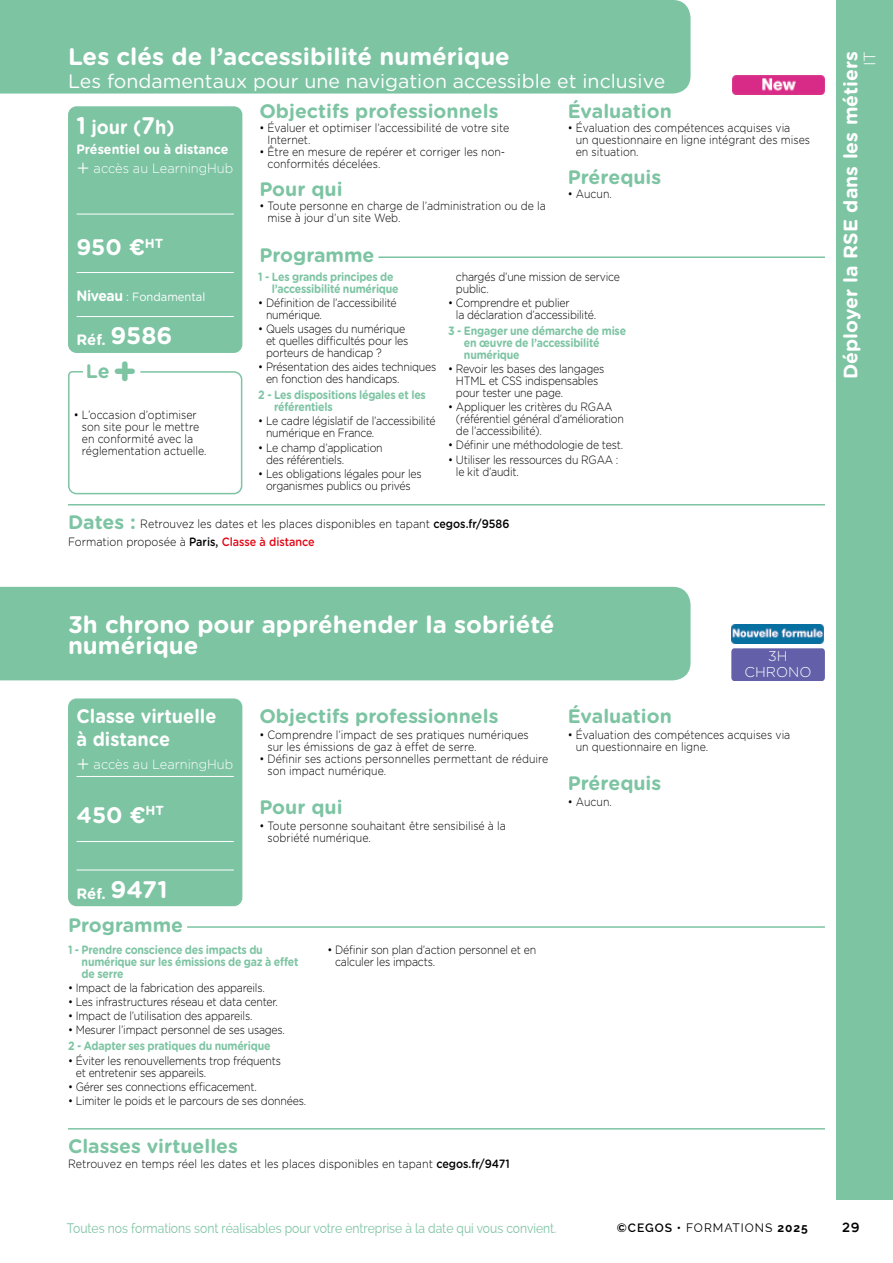
<style>
.page{position:relative;width:893px;height:1263px;background:#fff}
.page>*{position:absolute;margin:0;border:0;box-sizing:border-box;transform-origin:0 0}
.t1{font:700 24px/21px "Gotham Rounded";color:#fff}
.t2{font:700 22.5px "Gotham Rounded";color:#fff}
.t3{font:700 19.5px "Gotham Rounded";color:#7dc4a3}
.t4{font:19.5px "Gotham Rounded";color:#fff}
.t5{font:700 19.5px/23.4px "Gotham Rounded";color:#fff;scale:.93 1}
.t6{font:700 19.5px "Gotham Rounded";color:#fff}
.t7{font:300 16.5px "Gotham Rounded";color:#fff}
.t8{font:700 15px "Gotham Rounded";letter-spacing:-.005em;color:#fff}
.t9{font:300 14.25px/16.2px "Gotham Rounded";color:#fff;text-align:center}
.t10{font:13.5px "Raleway";color:#7dc4a3;scale:.9 1}
.t11{font:700 13.5px/19.5px "Gotham Rounded";color:#fff;scale:.93 1}
.t12{font:300 13.5px "Gotham Rounded";color:#fff;scale:.95 1}
.t13{font:500 13.5px "Ryker";color:#000}
.t14{font:300 12px/12px "Gotham Rounded";letter-spacing:-.02em;color:#000;scale:.88 1}
.t15{font:300 12px/12px "Gotham Rounded";color:#000;scale:.88 1}
.t16{font:700 12px/12px "Gotham Rounded";letter-spacing:-.02em;color:#7dc4a3;scale:.88 1}
.t17{font:300 12px/17.7px "Gotham Rounded";color:#000;scale:.9 1}
.t18{font:12px "Raleway";letter-spacing:.08em;color:#000}
.t19{font:12px "Gotham Rounded";color:#fff;scale:.93 1}
.s1{font-size:24px}
.s2{font-weight:300;font-size:22.5px}
.s3{font-weight:300}
.s4{font-weight:700;font-size:15px}
.s5{font-size:39px}
.s6{font-weight:500}
.s7{font-weight:500;color:#e30613}
.s8{font-size:22.5px}
.s9{font-weight:600}
.s10{font-weight:700}
</style>
<div class="page">
<div style="left:0;top:587px;width:691px;height:93px;background:#7dc4a3"></div>
<div style="left:731px;top:648px;width:94px;height:33px;background:#635fa8"></div>
<div style="left:68px;top:698px;width:174px;height:208px;background:#7dc4a3;border-radius:9px"></div>
<hr style="left:77px;top:776px;width:157px;height:1px;background:#fff">
<hr style="left:77px;top:841px;width:157px;height:1px;background:#fff">
<hr style="left:77px;top:870px;width:157px;height:1px;background:#fff">
<hr style="left:187px;top:926px;width:638px;height:2px;background:#7dc4a3">
<img style="left:731px;top:624px;width:93px;height:19px">
<hr style="left:68px;top:1128px;width:757px;height:1px;background:#7dc4a3">
<div style="left:68px;top:106px;width:174px;height:247px;background:#7dc4a3;border-radius:9px"></div>
<hr style="left:77px;top:214px;width:157px;height:1px;background:#fff">
<hr style="left:77px;top:272px;width:157px;height:1px;background:#fff">
<hr style="left:77px;top:316px;width:157px;height:1px;background:#fff">
<div style="left:0;top:0;width:691px;height:94px;background:#7dc4a3"></div>
<hr style="left:68px;top:504px;width:757px;height:1px;background:#7dc4a3">
<hr style="left:378px;top:256px;width:447px;height:2px;background:#7dc4a3">
<svg style="left:68px;top:371px;width:175px;height:124px"></svg>
<img style="left:732px;top:75px;width:92px;height:19px">
<div style="left:836px;top:0;width:57px;height:1199px;background:#7dc4a3"></div>
<h1 class="t1" style="left:68px;top:45px;width:443px">Les clés de l’accessibilité numérique</h1>
<h3 class="t4" style="left:68px;top:68px;width:599px">Les fondamentaux pour une navigation accessible et inclusive</h3>
<h3 class="t5" style="left:77px;top:115px;width:107px"><span class="s1">1</span> jour (<span class="s1">7</span>h)</h3>
<p class="t11" style="left:77px;top:138px;width:170px">Présentiel ou à distance <span class="s2">+</span> <span class="s3">accès au LearningHub</span></p>
<h2 class="t2" style="left:77px;top:231px;width:88px">950 €<sup>HT</sup></h2>
<p class="t19" style="left:77px;top:289px;width:140px"><span class="s4">Niveau</span> : Fondamental</p>
<p class="t8" style="left:77px;top:328px;width:97px">Réf. <span class="s1">9586</span></p>
<h3 class="t3" style="left:86px;top:357px;width:53px">Le<span class="s5">+</span></h3>
<p class="t15" style="left:82px;top:409px;width:143px;text-indent:-8px">• L’occasion d’optimiser son site pour le mettre en conformité avec la réglementation actuelle.</p>
<h3 class="t3" style="left:259px;top:96px;width:241px">Objectifs professionnels</h3>
<p class="t15" style="left:268px;top:121px;width:276px;text-indent:-8px">• Évaluer et optimiser l’accessibilité de votre site<br>Internet.</p>
<p class="t15" style="left:268px;top:145px;width:272px;text-indent:-8px">• Être en mesure de repérer et corriger les non&shy;conformités décelées.</p>
<h3 class="t3" style="left:259px;top:175px;width:85px">Pour qui</h3>
<p class="t15" style="left:268px;top:199px;width:318px;text-indent:-8px">• Toute personne en charge de l’administration ou de la mise à jour d’un site Web.</p>
<h3 class="t3" style="left:259px;top:241px;width:117px">Programme</h3>
<h3 class="t3" style="left:568px;top:96px;width:106px">Évaluation</h3>
<p class="t15" style="left:576px;top:121px;width:268px;text-indent:-8px">• Évaluation des compétences acquises via<br>un questionnaire en ligne intégrant des mises en situation.</p>
<h3 class="t3" style="left:568px;top:163px;width:95px">Prérequis</h3>
<p class="t14" style="left:568px;top:187px;width:52px">• Aucun.</p>
<p class="t16" style="left:272px;top:270px;width:146px;text-indent:-14px">1 - Les grands principes de l’accessibilité numérique</p>
<p class="t14" style="left:266px;top:296px;width:150px;text-indent:-8px">• Définition de l’accessibilité numérique.</p>
<p class="t14" style="left:266px;top:322px;width:163px;text-indent:-8px">• Quels usages du numérique et quelles difficultés pour les porteurs de handicap ?</p>
<p class="t14" style="left:266px;top:360px;width:195px;text-indent:-8px">• Présentation des aides techniques en fonction des handicaps.</p>
<p class="t16" style="left:274px;top:389px;width:174px;text-indent:-16px">2 - Les dispositions légales et les référentiels</p>
<p class="t14" style="left:266px;top:415px;width:194px;text-indent:-8px">• Le cadre législatif de l’accessibilité numérique en France.</p>
<p class="t14" style="left:266px;top:441px;width:134px;text-indent:-8px">• Le champ d’application des référentiels.</p>
<p class="t14" style="left:258px;top:467px;width:187px;text-align:center">• Les obligations légales pour les organismes publics ou privés</p>
<p class="t14" style="left:456px;top:270px;width:188px">chargés d’une mission de service public.</p>
<p class="t14" style="left:456px;top:296px;width:161px;text-indent:-8px">• Comprendre et publier<br>la déclaration d’accessibilité.</p>
<p class="t16" style="left:464px;top:324px;width:186px;text-indent:-16px">3 - Engager une démarche de mise en œuvre de l’accessibilité numérique</p>
<p class="t14" style="left:456px;top:362px;width:170px;text-indent:-8px">• Revoir les bases des langages<br>HTML et CSS indispensables pour tester une page.</p>
<p class="t14" style="left:456px;top:400px;width:192px;text-indent:-8px">• Appliquer les critères du RGAA (référentiel général d’amélioration de l’accessibilité).</p>
<p class="t14" style="left:448px;top:439px;width:200px">• Définir une méthodologie de test.</p>
<p class="t14" style="left:456px;top:453px;width:186px;text-indent:-8px">• Utiliser les ressources du RGAA : le kit d’audit.</p>
<h3 class="t3" style="left:68px;top:508px;width:69px">Dates :</h3>
<p class="t17" style="left:68px;top:515px;width:492px;text-indent:72px">Retrouvez les dates et les places disponibles en tapant <span class="s6">cegos.fr/9586<br></span>Formation proposée à <span class="s6">Paris,</span> <span class="s7">Classe à distance</span></p>
<h1 class="t1" style="left:68px;top:613px;width:488px">3h chrono pour appréhender la sobriété numérique</h1>
<h3 class="t5" style="left:77px;top:703px;width:152px">Classe virtuelle à distance</h3>
<p class="t12" style="left:77px;top:755px;width:167px"><span class="s8">+</span> accès au LearningHub</p>
<h2 class="t2" style="left:77px;top:798px;width:89px">450 €<sup>HT</sup></h2>
<p class="t8" style="left:77px;top:882px;width:92px">Réf. <span class="s1">9471</span></p>
<h3 class="t3" style="left:68px;top:911px;width:117px">Programme</h3>
<h3 class="t3" style="left:259px;top:701px;width:241px">Objectifs professionnels</h3>
<p class="t15" style="left:268px;top:728px;width:298px;text-indent:-8px">• Comprendre l’impact de ses pratiques numériques sur les émissions de gaz à effet de serre.</p>
<p class="t15" style="left:268px;top:752px;width:320px;text-indent:-8px">• Définir ses actions personnelles permettant de réduire son impact numérique.</p>
<h3 class="t3" style="left:259px;top:792px;width:85px">Pour qui</h3>
<p class="t15" style="left:268px;top:819px;width:272px;text-indent:-8px">• Toute personne souhaitant être sensibilisé à la sobriété numérique.</p>
<p class="t16" style="left:82px;top:943px;width:248px;text-indent:-14px">1 - Prendre conscience des impacts du numérique sur les émissions de gaz à effet de serre</p>
<p class="t14" style="left:68px;top:981px;width:225px">• Impact de la fabrication des appareils.</p>
<p class="t14" style="left:68px;top:995px;width:240px">• Les infrastructures réseau et data center.</p>
<p class="t14" style="left:68px;top:1009px;width:211px">• Impact de l’utilisation des appareils.</p>
<p class="t14" style="left:68px;top:1023px;width:248px">• Mesurer l’impact personnel de ses usages.</p>
<p class="t16" style="left:68px;top:1040px;width:232px">2 - Adapter ses pratiques du numérique</p>
<p class="t14" style="left:76px;top:1054px;width:235px;text-indent:-8px">• Éviter les renouvellements trop fréquents et entretenir ses appareils.</p>
<p class="t14" style="left:68px;top:1080px;width:216px">• Gérer ses connections efficacement.</p>
<p class="t14" style="left:68px;top:1094px;width:272px">• Limiter le poids et le parcours de ses données.</p>
<p class="t14" style="left:335px;top:943px;width:230px;text-indent:-8px">• Définir son plan d’action personnel et en calculer les impacts.</p>
<h3 class="t3" style="left:68px;top:1132px;width:172px">Classes virtuelles</h3>
<p class="t17" style="left:68px;top:1154px;width:492px">Retrouvez en temps réel les dates et les places disponibles en tapant <span class="s6">cegos.fr/9471</span></p>
<p class="t9" style="left:745px;top:647px;width:68px">3H<br>CHRONO</p>
<h3 class="t3" style="left:568px;top:701px;width:106px">Évaluation</h3>
<p class="t15" style="left:576px;top:728px;width:245px;text-indent:-8px">• Évaluation des compétences acquises via un questionnaire en ligne.</p>
<h3 class="t3" style="left:568px;top:768px;width:95px">Prérequis</h3>
<p class="t14" style="left:568px;top:795px;width:52px">• Aucun.</p>
<h3 class="t6" style="left:836px;top:379px;width:329px;rotate:-90deg">Déployer la RSE dans les métiers</h3>
<h3 class="t7" style="left:859px;top:66px;width:17px;rotate:-90deg">IT</h3>
<p class="t10" style="left:67px;top:1221px;width:545px">Toutes nos formations sont réalisables pour votre entreprise à la date qui vous convient.</p>
<p class="t18" style="left:617px;top:1221px;width:193px"><span class="s9">©CEGOS •</span> FORMATIONS <span class="s10">2025</span></p>
<p class="t13" style="left:842px;top:1219px;width:19px">29</p>
</div>
